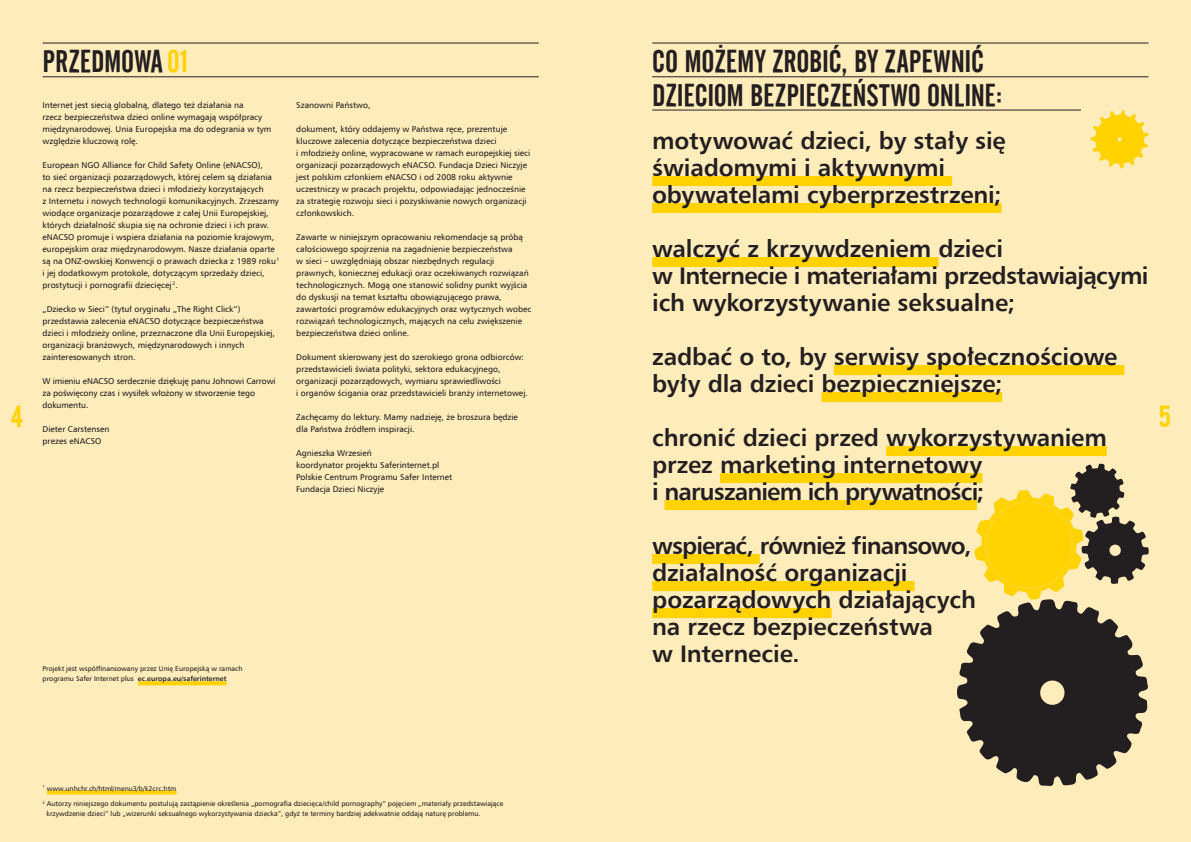
<style>
.page{position:relative;width:1191px;height:842px;background:#fff}
.page>*{position:absolute;margin:0;border:0;box-sizing:border-box;transform-origin:0 0}
.t1{font:31px/34px "Alternate Gothic No 2 EU";letter-spacing:-.005em;color:#231f20}
.t2{font:700 24px/27px "Humnst 777 EU";letter-spacing:-.01em;color:#231f20}
.t3{font:24px "Bebas";color:#ffd200}
.t4{font:8.5px/12px "Humnst 777 EU";color:#231f20}
.t5{font:7px/10px "Humnst 777 EU";color:#231f20}
.s1{color:#ffd200}
.s2{font-weight:700}
</style>
<div class="page">
<div style="left:0;top:0;width:595px;height:842px;background:#ffecbb"></div>
<div style="left:595px;top:0;width:596px;height:842px;background:#ffecbb"></div>
<hr style="left:43px;top:43px;width:496px;height:1px;background:#231f20">
<hr style="left:43px;top:77px;width:496px;height:1px;background:#231f20">
<div style="left:652px;top:176px;width:300px;height:10px;background:#ffd200"></div>
<div style="left:652px;top:203px;width:349px;height:10px;background:#ffd200"></div>
<div style="left:652px;top:257px;width:286px;height:10px;background:#ffd200"></div>
<div style="left:834px;top:365px;width:290px;height:10px;background:#ffd200"></div>
<div style="left:821px;top:392px;width:181px;height:10px;background:#ffd200"></div>
<div style="left:886px;top:446px;width:220px;height:10px;background:#ffd200"></div>
<div style="left:720px;top:473px;width:262px;height:10px;background:#ffd200"></div>
<div style="left:664px;top:500px;width:313px;height:10px;background:#ffd200"></div>
<div style="left:652px;top:554px;width:107px;height:10px;background:#ffd200"></div>
<div style="left:652px;top:581px;width:262px;height:10px;background:#ffd200"></div>
<div style="left:652px;top:608px;width:179px;height:10px;background:#ffd200"></div>
<hr style="left:652px;top:43px;width:496px;height:1px;background:#231f20">
<hr style="left:652px;top:77px;width:496px;height:1px;background:#231f20">
<svg style="left:1090px;top:110px;width:58px;height:59px"></svg>
<svg style="left:956px;top:463px;width:192px;height:323px"></svg>
<hr style="left:652px;top:110px;width:429px;height:1px;background:#231f20">
<svg style="left:47px;top:790px;width:129px;height:4px"></svg>
<svg style="left:138px;top:681px;width:88px;height:4px"></svg>
<h1 class="t1" style="left:652px;top:45px;width:352px">CO MOŻEMY ZROBIĆ, BY ZAPEWNIĆ<br>DZIECIOM BEZPIECZEŃSTWO ONLINE:</h1>
<h1 class="t1" style="left:43px;top:45px;width:147px">PRZEDMOWA <span class="s1">01</span></h1>
<p class="t4" style="left:43px;top:99px;width:230px">Internet jest siecią globalną, dlatego też działania na<br>rzecz bezpieczeństwa dzieci online wymagają współpracy międzynarodowej. Unia Europejska ma do odegrania w tym względzie kluczową rolę.</p>
<p class="t4" style="left:43px;top:159px;width:238px">European NGO Alliance for Child Safety Online (eNACSO),<br>to sieć organizacji pozarządowych, której celem są działania na rzecz bezpieczeństwa dzieci i młodzieży korzystających<br>z Internetu i nowych technologii komunikacyjnych. Zrzeszamy wiodące organizacje pozarządowe z całej Unii Europejskiej, których działalność skupia się na ochronie dzieci i ich praw. eNACSO promuje i wspiera działania na poziomie krajowym, europejskim oraz międzynarodowym. Nasze działania oparte są na ONZ-owskiej Konwencji o prawach dziecka z 1989 roku<sup>1 </sup>i jej dodatkowym protokole, dotyczącym sprzedaży dzieci, prostytucji i pornografii dziecięcej <sup>2</sup>.</p>
<p class="t4" style="left:43px;top:303px;width:234px">„Dziecko w Sieci” (tytuł oryginału „The Right Click”) przedstawia zalecenia eNACSO dotyczące bezpieczeństwa dzieci i młodzieży online, przeznaczone dla Unii Europejskiej, organizacji branżowych, międzynarodowych i innych zainteresowanych stron.</p>
<p class="t4" style="left:43px;top:375px;width:235px">W imieniu eNACSO serdecznie dziękuję panu Johnowi Carrowi za poświęcony czas i wysiłek włożony w stworzenie tego dokumentu.</p>
<p class="t4" style="left:43px;top:423px;width:69px">Dieter Carstensen prezes eNACSO</p>
<p class="t4" style="left:296px;top:99px;width:76px">Szanowni Państwo,</p>
<p class="t4" style="left:296px;top:123px;width:235px">dokument, który oddajemy w Państwa ręce, prezentuje kluczowe zalecenia dotyczące bezpieczeństwa dzieci<br>i młodzieży online, wypracowane w ramach europejskiej sieci organizacji pozarządowych eNACSO. Fundacja Dzieci Niczyje jest polskim członkiem eNACSO i od 2008 roku aktywnie uczestniczy w pracach projektu, odpowiadając jednocześnie za strategię rozwoju sieci i pozyskiwanie nowych organizacji członkowskich.</p>
<p class="t4" style="left:296px;top:231px;width:237px">Zawarte w niniejszym opracowaniu rekomendacje są próbą całościowego spojrzenia na zagadnienie bezpieczeństwa<br>w sieci – uwzględniają obszar niezbędnych regulacji prawnych, koniecznej edukacji oraz oczekiwanych rozwiązań technologicznych. Mogą one stanowić solidny punkt wyjścia do dyskusji na temat kształtu obowiązującego prawa, zawartości programów edukacyjnych oraz wytycznych wobec rozwiązań technologicznych, mających na celu zwiększenie bezpieczeństwa dzieci online.</p>
<p class="t4" style="left:296px;top:351px;width:233px">Dokument skierowany jest do szerokiego grona odbiorców: przedstawicieli świata polityki, sektora edukacyjnego, organizacji pozarządowych, wymiaru sprawiedliwości<br>i organów ścigania oraz przedstawicieli branży internetowej.</p>
<p class="t4" style="left:296px;top:411px;width:223px">Zachęcamy do lektury. Mamy nadzieję, że broszura będzie dla Państwa źródłem inspiracji.</p>
<p class="t4" style="left:296px;top:447px;width:158px">Agnieszka Wrzesień<br>koordynator projektu Saferinternet.pl<br>Polskie Centrum Programu Safer Internet<br>Fundacja Dzieci Niczyje</p>
<h2 class="t2" style="left:652px;top:127px;width:355px">motywować dzieci, by stały się świadomymi i aktywnymi obywatelami cyberprzestrzeni;</h2>
<h2 class="t2" style="left:652px;top:235px;width:498px">walczyć z krzywdzeniem dzieci<br>w Internecie i materiałami przedstawiającymi ich wykorzystywanie seksualne;</h2>
<h2 class="t2" style="left:652px;top:343px;width:467px">zadbać o to, by serwisy społecznościowe były dla dzieci bezpieczniejsze;</h2>
<h2 class="t2" style="left:652px;top:424px;width:456px">chronić dzieci przed wykorzystywaniem przez marketing internetowy<br>i naruszaniem ich prywatności;</h2>
<h2 class="t2" style="left:652px;top:532px;width:325px">wspierać, również finansowo, działalność organizacji pozarządowych działających na rzecz bezpieczeństwa<br>w Internecie.</h2>
<h2 class="t3" style="left:10px;top:399px;width:15px">4</h2>
<h2 class="t3" style="left:1159px;top:399px;width:14px">5</h2>
<p class="t5" style="left:43px;top:664px;width:202px">Projekt jest współfinansowany przez Unię Europejską w ramach programu Safer Internet plus <span class="s2">ec.europa.eu/saferinternet</span></p>
<p class="t5" style="left:43px;top:783px;width:135px"><sup>1</sup> www.unhchr.ch/html/menu3/b/k2crc.htm</p>
<p class="t5" style="left:47px;top:799px;width:458px;text-indent:-4px"><sup>2</sup> Autorzy niniejszego dokumentu postulują zastąpienie określenia „pornografia dziecięca/child pornography” pojęciem „materiały przedstawiające krzywdzenie dzieci” lub „wizerunki seksualnego wykorzystywania dziecka”, gdyż te terminy bardziej adekwatnie oddają naturę problemu.</p>
</div>
